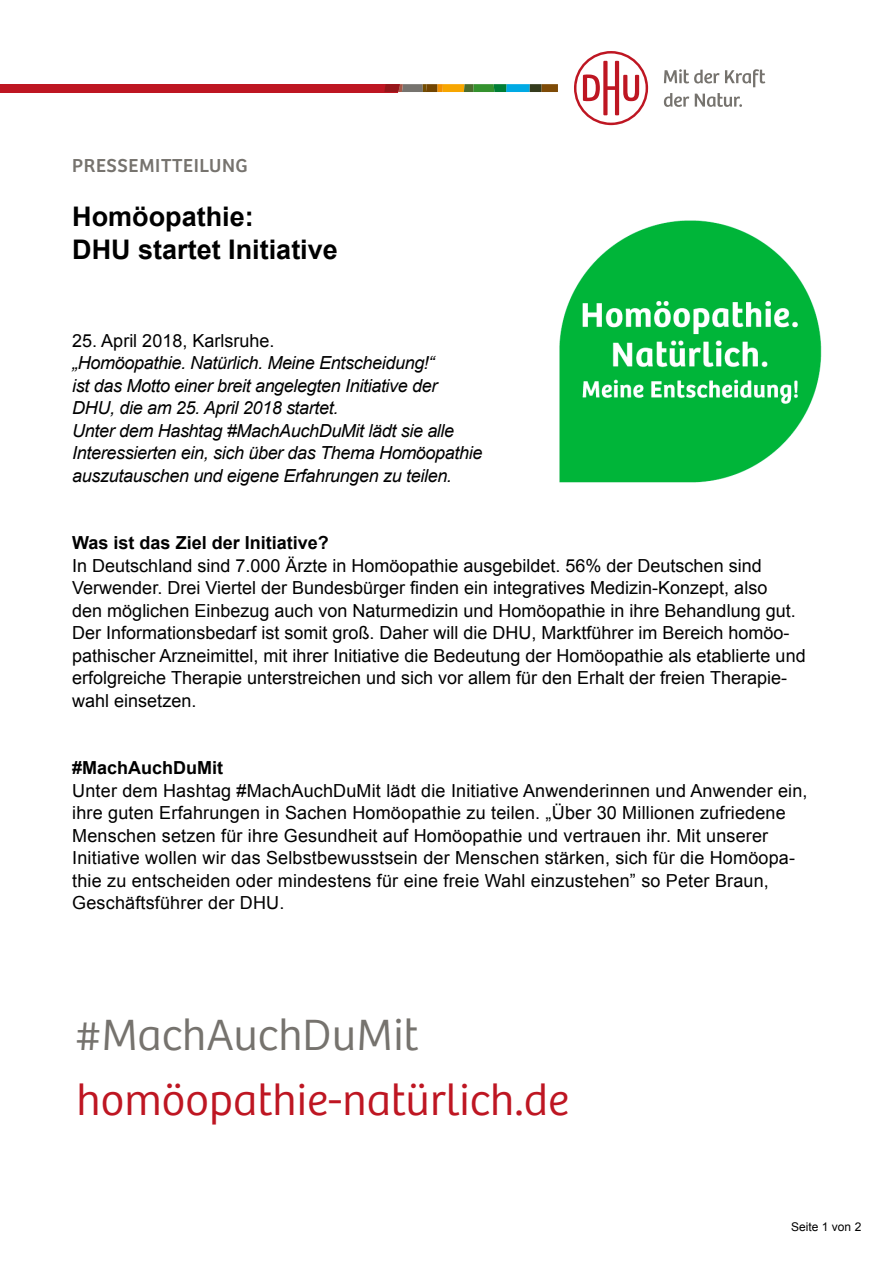
<style>
.page{position:relative;width:893px;height:1263px;background:#fff}
.page>*{position:absolute;margin:0;border:0;box-sizing:border-box;transform-origin:0 0}
.t1{font:300 45.45px "Bree DHU";color:#be1622}
.t2{font:300 45.45px "Bree DHU";color:#76736e}
.t3{font:700 27px/32.4px "Arial";color:#000}
.t4{font:19.5px "Bree";letter-spacing:.03em;color:#76736e}
.t5{font:18px/22.5px "Arial";color:#000}
.t6{font:italic 18px/22.5px "Arial";letter-spacing:-.02em;color:#000}
.t7{font:700 18px "Arial";color:#000}
.t8{font:12px "Arial";color:#000}
</style>
<div class="page">
<svg style="left:0;top:84px;width:558px;height:8px;background:#a4332c"></svg>
<svg style="left:574px;top:51px;width:74px;height:74px"></svg>
<svg style="left:664px;top:93px;width:78px;height:14px"></svg>
<svg style="left:664px;top:69px;width:101px;height:18px"></svg>
<img style="left:559px;top:220px;width:263px;height:263px">
<p class="t4" style="left:72px;top:154px;width:177px">PRESSEMITTEILUNG</p>
<h2 class="t3" style="left:72px;top:201px;width:267px">Homöopathie:<br>DHU startet Initiative</h2>
<p class="t5" style="left:72px;top:329px;width:204px">25. April 2018, Karlsruhe.</p>
<p class="t6" style="left:72px;top:352px;width:412px">„Homöopathie. Natürlich. Meine Entscheidung!“<br>ist das Motto einer breit angelegten Initiative der DHU, die am 25. April 2018 startet.<br>Unter dem Hashtag #MachAuchDuMit lädt sie alle Interessierten ein, sich über das Thema Homöopathie auszutauschen und eigene Erfahrungen zu teilen.</p>
<p class="t7" style="left:72px;top:531px;width:258px">Was ist das Ziel der Initiative?</p>
<p class="t5" style="left:72px;top:554px;width:735px">In Deutschland sind 7.000 Ärzte in Homöopathie ausgebildet. 56% der Deutschen sind Verwender. Drei Viertel der Bundesbürger finden ein integratives Medizin-Konzept, also<br>den möglichen Einbezug auch von Naturmedizin und Homöopathie in ihre Behandlung gut.<br>Der Informationsbedarf ist somit groß. Daher will die DHU, Marktführer im Bereich homöo&shy;pathischer Arzneimittel, mit ihrer Initiative die Bedeutung der Homöopathie als etablierte und erfolgreiche Therapie unterstreichen und sich vor allem für den Erhalt der freien Therapie&shy;wahl einsetzen.</p>
<p class="t7" style="left:72px;top:756px;width:153px">#MachAuchDuMit</p>
<p class="t5" style="left:72px;top:779px;width:737px">Unter dem Hashtag #MachAuchDuMit lädt die Initiative Anwenderinnen und Anwender ein, ihre guten Erfahrungen in Sachen Homöopathie zu teilen. „Über 30 Millionen zufriedene Menschen setzen für ihre Gesundheit auf Homöopathie und vertrauen ihr. Mit unserer Initiative wollen wir das Selbstbewusstsein der Menschen stärken, sich für die Homöopa&shy;thie zu entscheiden oder mindestens für eine freie Wahl einzustehen” so Peter Braun, Geschäftsführer der DHU.</p>
<h1 class="t2" style="left:77px;top:1009px;width:344px">#MachAuchDuMit</h1>
<h1 class="t1" style="left:77px;top:1074px;width:494px">homöopathie-natürlich.de</h1>
<p class="t8" style="left:791px;top:1219px;width:72px">Seite 1 von 2</p>
</div>
